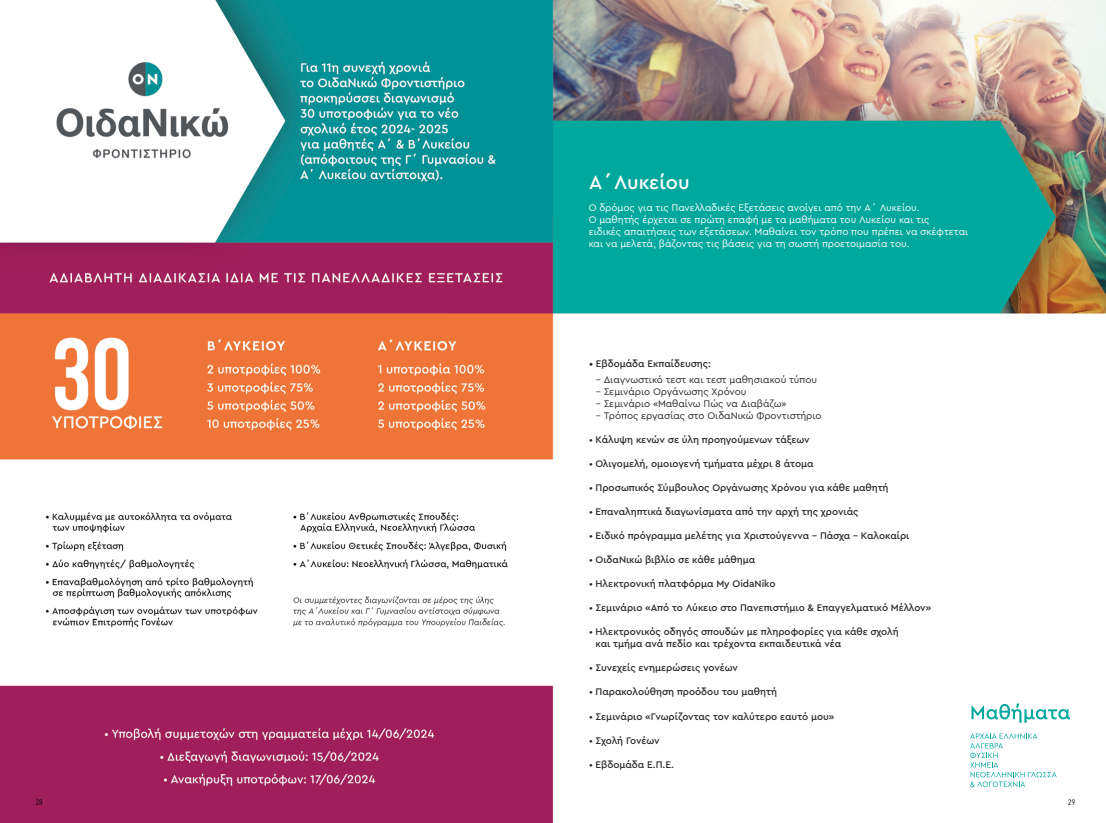
<style>
.page{position:relative;width:1106px;height:823px;background:#fff}
.page>*{position:absolute;margin:0;border:0;box-sizing:border-box;transform-origin:0 0}
.t1{font:500 20px "Cera Pro";color:#fff}
.t2{font:500 10px/12px "Cera Pro";color:#292829}
.t3{font:10px/12px "Cera Pro";color:#fff}
.t4{font:10px "Cera Pro";color:#292829}
.t5{font:500 10px "Cera Pro";letter-spacing:-.02em;color:#292829}
.t6{font:300 8px "PF Din Text Cond Pro";color:#000}
.s1{font-weight:400}
</style>
<div class="page">
<img style="left:0;top:0;width:1106px;height:822px">
<svg style="left:971px;top:703px;width:99px;height:19px"></svg>
<svg style="left:970px;top:733px;width:86px;height:53px"></svg>
<h1 class="t1" style="left:589px;top:169px;width:102px">Α´Λυκείου</h1>
<p class="t3" style="left:588px;top:201px;width:381px">Ο δρόμος για τις Πανελλαδικές Εξετάσεις ανοίγει από την Α´ Λυκείου.<br>Ο μαθητής έρχεται σε πρώτη επαφή με τα μαθήματα του Λυκείου και τις<br>ειδικές απαιτήσεις των εξετάσεων. Μαθαίνει τον τρόπο που πρέπει να σκέφτεται και να μελετά, βάζοντας τις βάσεις για τη σωστή προετοιμασία του.</p>
<p class="t2" style="left:589px;top:357px;width:123px">• Εβδομάδα Εκπαίδευσης:</p>
<p class="t4" style="left:596px;top:373px;width:223px">- Διαγνωστικό τεστ και τεστ μαθησιακού τύπου</p>
<p class="t4" style="left:596px;top:385px;width:152px">- Σεμινάριο Οργάνωσης Χρόνου</p>
<p class="t4" style="left:596px;top:397px;width:192px">- Σεμινάριο «Μαθαίνω Πώς να Διαβάζω»</p>
<p class="t4" style="left:596px;top:409px;width:227px">- Τρόπος εργασίας στο ΟιδαΝικώ Φροντιστήριο</p>
<p class="t2" style="left:589px;top:433px;width:222px"><span class="s1">•</span> Κάλυψη κενών σε ύλη προηγούμενων τάξεων</p>
<p class="t2" style="left:589px;top:457px;width:226px"><span class="s1">•</span> Ολιγομελή, ομοιογενή τμήματα μέχρι 8 άτομα</p>
<p class="t2" style="left:589px;top:481px;width:301px"><span class="s1">•</span> Προσωπικός Σύμβουλος Οργάνωσης Χρόνου για κάθε μαθητή</p>
<p class="t2" style="left:589px;top:505px;width:271px"><span class="s1">•</span> Επαναληπτικά διαγωνίσματα από την αρχή της χρονιάς</p>
<p class="t2" style="left:589px;top:529px;width:322px"><span class="s1">•</span> Ειδικό πρόγραμμα μελέτης για Χριστούγεννα - Πάσχα - Καλοκαίρι</p>
<p class="t2" style="left:589px;top:553px;width:168px"><span class="s1">•</span> ΟιδαΝικώ βιβλίο σε κάθε μάθημα</p>
<p class="t2" style="left:589px;top:577px;width:188px"><span class="s1">•</span> Ηλεκτρονική πλατφόρμα My OidaNiko</p>
<p class="t2" style="left:589px;top:601px;width:344px"><span class="s1">•</span> Σεμινάριο «Από το Λύκειο στο Πανεπιστήμιο &amp; Επαγγελματικό Μέλλον»</p>
<p class="t2" style="left:595px;top:625px;width:304px;text-indent:-7px"><span class="s1">•</span> Ηλεκτρονικός οδηγός σπουδών με πληροφορίες για κάθε σχολή και τμήμα ανά πεδίο και τρέχοντα εκπαιδευτικά νέα</p>
<p class="t2" style="left:589px;top:661px;width:150px"><span class="s1">•</span> Συνεχείς ενημερώσεις γονέων</p>
<p class="t2" style="left:589px;top:685px;width:189px"><span class="s1">•</span> Παρακολούθηση προόδου του μαθητή</p>
<p class="t2" style="left:589px;top:709px;width:247px"><span class="s1">•</span> Σεμινάριο «Γνωρίζοντας τον καλύτερο εαυτό μου»</p>
<p class="t5" style="left:589px;top:733px;width:72px"><span class="s1">•</span> Σχολή Γονέων</p>
<p class="t2" style="left:589px;top:757px;width:86px"><span class="s1">•</span> Εβδομάδα Ε.Π.Ε.</p>
<p class="t6" style="left:36px;top:797px;width:8px">28</p>
<p class="t6" style="left:1068px;top:797px;width:8px">29</p>
</div>
